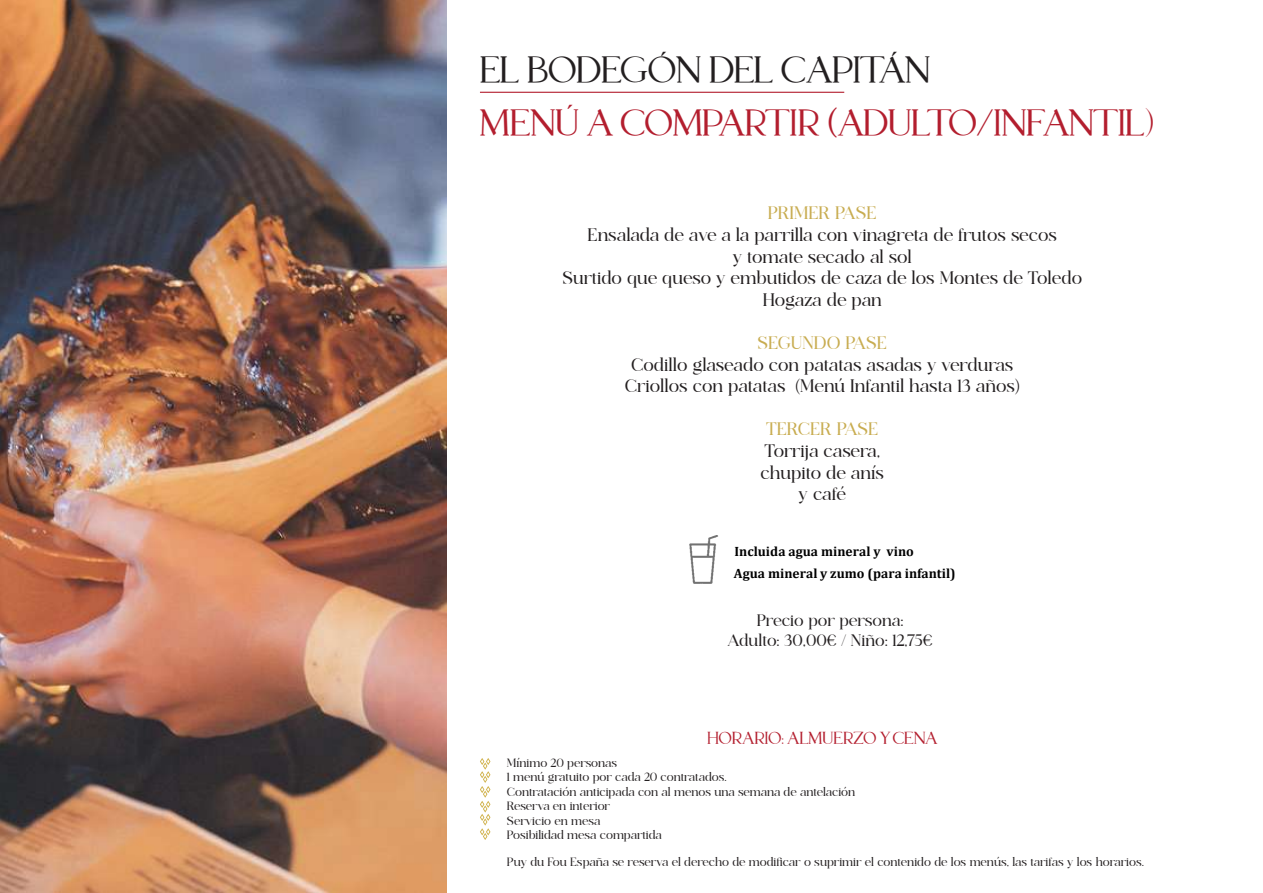
<style>
.page{position:relative;width:1263px;height:893px;background:#fff}
.page>*{position:absolute;margin:0;border:0;box-sizing:border-box;transform-origin:0 0}
.t1{font:700 39px "Le Grand";color:#b31e2e}
.t2{font:700 39px "Le Grand";color:#231f20}
.t3{font:500 18px/21.6px "Ethereal";color:#231f20;text-align:center}
.t4{font:500 18px "Ethereal";color:#c8ac50}
.t5{font:700 18px "Le Grand";letter-spacing:.01em;color:#b31e2e}
.t6{font:500 16.5px/19.8px "Ethereal";color:#231f20;text-align:center}
.t7{font:700 13.5px "Cambria";color:#000}
.t8{font:500 12px/14.4px "Ethereal";color:#231f20}
</style>
<div class="page">
<hr style="left:480px;top:92px;width:364px;height:1px;background:#b31e2e">
<img style="left:0;top:0;width:446px;height:893px">
<svg style="left:480px;top:758px;width:10px;height:82px"></svg>
<img style="left:689px;top:535px;width:29px;height:49px">
<h1 class="t2" style="left:480px;top:51px;width:452px">EL BODEGÓN DEL CAPITÁN</h1>
<h1 class="t1" style="left:480px;top:104px;width:676px">MENÚ A COMPART IR (ADULTO/INFANT IL)</h1>
<h2 class="t4" style="left:768px;top:204px;width:110px">PRIMER PASE</h2>
<h2 class="t3" style="left:562px;top:224px;width:521px">Ensalada de ave a la parrilla con vinagreta de frutos secos<br>y tomate secado al sol<br>Surtido que queso y embutidos de caza de los Montes de Toledo Hogaza de pan</h2>
<h2 class="t4" style="left:757px;top:333px;width:131px">SEGUNDO PASE</h2>
<h2 class="t3" style="left:625px;top:354px;width:396px">Codillo glaseado con patatas asadas y verduras<br>Criollos con patatas (Menú Infantil hasta 13 años)</h2>
<h2 class="t4" style="left:766px;top:420px;width:114px">TERCER PASE</h2>
<h2 class="t3" style="left:760px;top:440px;width:125px">Torrija casera, chupito de anís y café</h2>
<p class="t7" style="left:734px;top:542px;width:181px">Incluida agua mineral y vino</p>
<p class="t7" style="left:734px;top:564px;width:223px">Agua mineral y zumo (para infantil)</p>
<h3 class="t6" style="left:728px;top:610px;width:207px">Precio por persona:<br>Adulto: 30,00€ / Niño: 12,75€</h3>
<h2 class="t5" style="left:707px;top:730px;width:231px">HORARIO: ALMUERZO Y CENA</h2>
<p class="t8" style="left:507px;top:756px;width:350px">Mínimo 20 personas<br>1 menú gratuito por cada 20 contratados.<br>Contratación anticipada con al menos una semana de antelación<br>Reserva en interior<br>Servicio en mesa<br>Posibilidad mesa compartida</p>
<p class="t8" style="left:507px;top:855px;width:639px">Puy du Fou España se reserva el derecho de modificar o suprimir el contenido de los menús, las tarifas y los horarios.</p>
</div>
